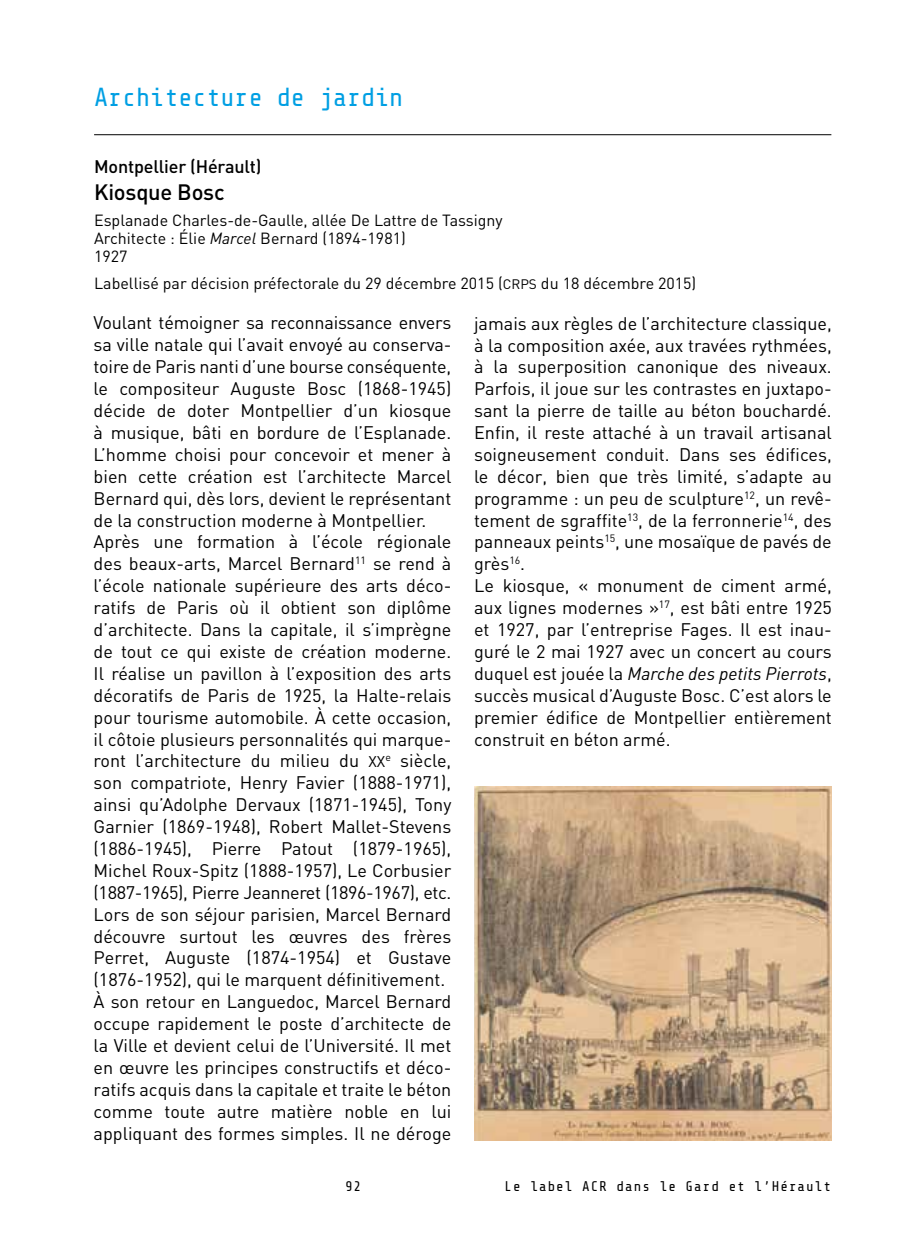
<style>
.page{position:relative;width:908px;height:1248px;background:#fff}
.page>*{position:absolute;margin:0;border:0;box-sizing:border-box;transform-origin:0 0}
.t1{font:26px "Share Tech Mono";color:#009fe3}
.t2{font:500 22px "DIN";letter-spacing:-.01em;color:#000}
.t3{font:18px/21.8px "DIN";color:#000}
.t4{font:500 18px "DIN";letter-spacing:-.01em;color:#000}
.t5{font:16px/18px "DIN";color:#000}
.t6{font:14px "Share Tech Mono";letter-spacing:.075em;color:#000}
.s1{font-style:italic}
.s2{font-family:"DIN Regular SC850";font-size:13.6px}
.s3{font-family:"DIN Regular SC850";font-size:15.4px}
</style>
<div class="page">
<hr style="left:94px;top:134px;width:737px;height:1px;background:#000">
<img style="left:474px;top:786px;width:357px;height:354px">
<h1 class="t1" style="left:94px;top:84px;width:310px">Architecture de jardin</h1>
<p class="t4" style="left:94px;top:155px;width:169px">Montpellier (Hérault)</p>
<p class="t2" style="left:94px;top:177px;width:132px">Kiosque Bosc</p>
<p class="t5" style="left:94px;top:211px;width:410px">Esplanade Charles-de-Gaulle, allée De Lattre de Tassigny<br>Architecte : Élie <span class="s1">Marcel</span> Bernard (1894-1981)<br>1927</p>
<p class="t5" style="left:94px;top:273px;width:603px">Labellisé par décision préfectorale du 29 décembre 2015 (<span class="s2">CRPS</span> du 18 décembre 2015)</p>
<p class="t3" style="left:94px;top:312px;width:359px">Voulant témoigner sa reconnaissance envers sa ville natale qui l’avait envoyé au conserva&shy;toire de Paris nanti d’une bourse conséquente, le compositeur Auguste Bosc (1868-1945) décide de doter Montpellier d’un kiosque à musique, bâti en bordure de l’Esplanade.<br>L’homme choisi pour concevoir et mener à bien cette création est l’architecte Marcel Bernard qui, dès lors, devient le représentant de la construction moderne à Montpellier.<br>Après une formation à l’école régionale des beaux-arts, Marcel Bernard<sup>11</sup> se rend à l’école nationale supérieure des arts déco&shy;ratifs de Paris où il obtient son diplôme d’architecte. Dans la capitale, il s’imprègne de tout ce qui existe de création moderne.<br>Il réalise un pavillon à l’exposition des arts décoratifs de Paris de 1925, la Halte-relais pour tourisme automobile. À cette occasion, il côtoie plusieurs personnalités qui marque&shy;ront l’architecture du milieu du <span class="s3">XX</span><sup>e</sup> siècle, son compatriote, Henry Favier (1888-1971), ainsi qu’Adolphe Dervaux (1871-1945), Tony Garnier (1869-1948), Robert Mallet-Stevens (1886-1945), Pierre Patout (1879-1965), Michel Roux-Spitz (1888-1957), Le Corbusier (1887-1965), Pierre Jeanneret (1896-1967), etc.<br>Lors de son séjour parisien, Marcel Bernard découvre surtout les œuvres des frères Perret, Auguste (1874-1954) et Gustave (1876-1952), qui le marquent définitivement.<br>À son retour en Languedoc, Marcel Bernard occupe rapidement le poste d’architecte de la Ville et devient celui de l’Université. Il met en œuvre les principes constructifs et déco&shy;ratifs acquis dans la capitale et traite le béton comme toute autre matière noble en lui appliquant des formes simples. Il ne déroge</p>
<p class="t3" style="left:474px;top:312px;width:359px">jamais aux règles de l’architecture classique, à la composition axée, aux travées rythmées, à la superposition canonique des niveaux.<br>Parfois, il joue sur les contrastes en juxtapo&shy;sant la pierre de taille au béton bouchardé.<br>Enfin, il reste attaché à un travail artisanal soigneusement conduit. Dans ses édifices, le décor, bien que très limité, s’adapte au programme : un peu de sculpture<sup>12</sup>, un revê&shy;tement de sgraffite<sup>13</sup>, de la ferronnerie<sup>14</sup>, des panneaux peints<sup>15</sup>, une mosaïque de pavés de grès<sup>16</sup>.<br>Le kiosque, « monument de ciment armé, aux lignes modernes »<sup>17</sup>, est bâti entre 1925 et 1927, par l’entreprise Fages. Il est inau&shy;guré le 2 mai 1927 avec un concert au cours duquel est jouée la <span class="s1">Marche des petits Pierrots</span>, succès musical d’Auguste Bosc. C’est alors le premier édifice de Montpellier entièrement construit en béton armé.</p>
<p class="t6" style="left:345px;top:1179px;width:18px">92</p>
<p class="t6" style="left:504px;top:1179px;width:328px">Le label ACR dans le Gard et l’Hérault</p>
</div>
